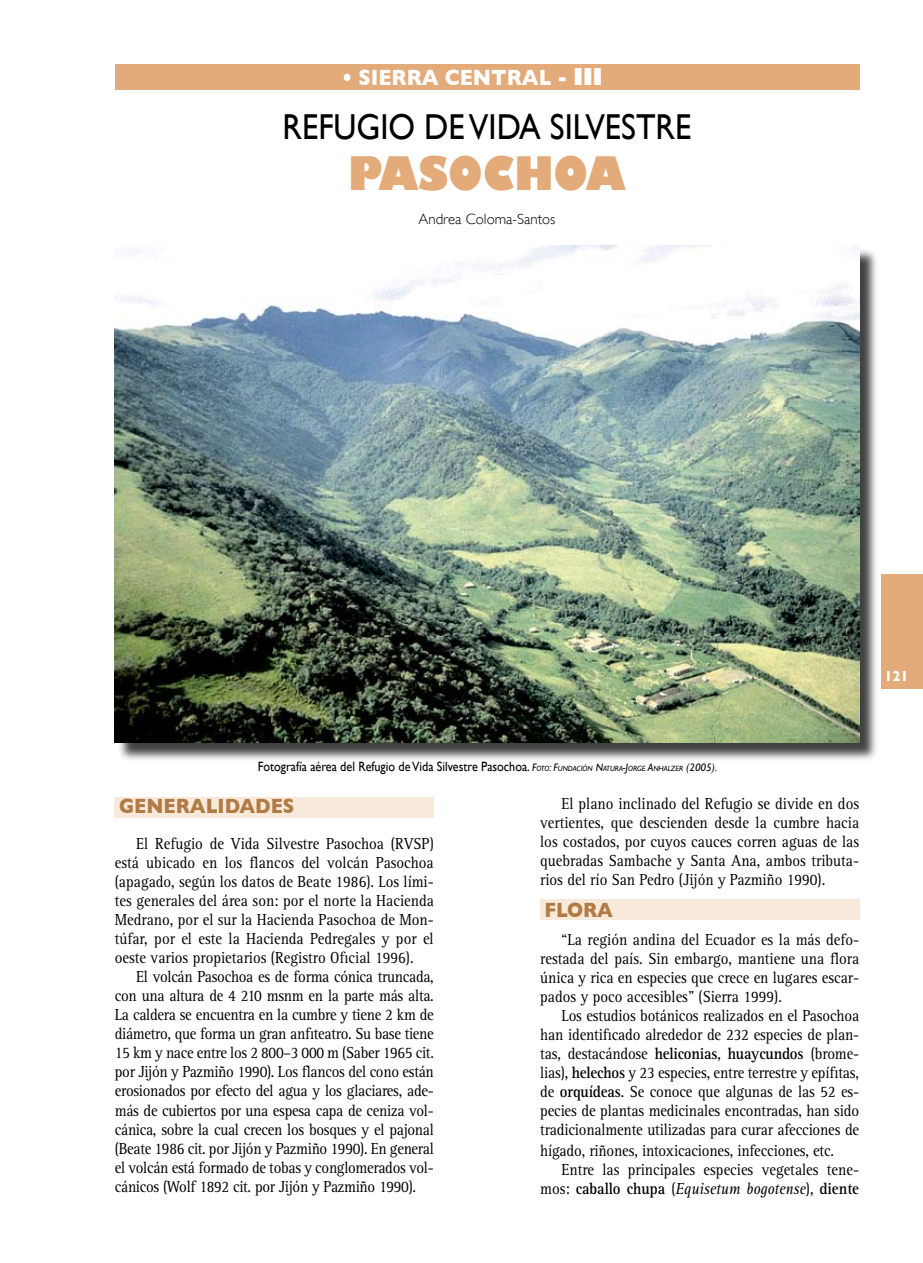
<style>
.page{position:relative;width:923px;height:1263px;background:#fff}
.page>*{position:absolute;margin:0;border:0;box-sizing:border-box;transform-origin:0 0}
.t1{font:800 45px "Gill Sans";color:#e3ab7a;scale:.9 1}
.t2{font:36px "Gill Sans";color:#000;scale:.9 1}
.t3{font:700 22.5px "Gill Sans";color:#fff;scale:.9 1}
.t4{font:700 21px "Gill Sans";color:#b07b44;scale:.9 1}
.t5{font:16.5px/19px "Rotis Serif";color:#000;text-align:justify;scale:.9 1}
.t6{font:700 16.5px "Rotis Serif";color:#000;scale:.9 1}
.t7{font:700 15px "Gill Sans";color:#fff;scale:.9 1}
.t8{font:300 14.85px "Gill Sans";color:#000}
.t9{font:13.5px "Gill Sans";color:#000;scale:.9 1}
.s1{font-weight:800}
.s2{font-style:italic;font-size:10.8px}
.s3{font-style:italic;font-size:7.5px}
.s4{font-weight:700}
.s5{font-weight:400}
.s6{font-weight:400;font-style:italic}
</style>
<div class="page">
<div style="left:881px;top:574px;width:42px;height:115px;background:#e3ab7a"></div>
<div style="left:540px;top:900px;width:319px;height:20px;background:#f8e9db"></div>
<div style="left:115px;top:797px;width:319px;height:20px;background:#f8e9db"></div>
<div style="left:116px;top:247px;width:763px;height:516px;background:#000;opacity:.75"></div>
<img style="left:115px;top:246px;width:744px;height:497px">
<div style="left:115px;top:64px;width:744px;height:25px;background:#e3ab7a"></div>
<h3 class="t3" style="left:342px;top:64px;width:34px">• SIERRA</h3>
<h3 class="t3" style="left:445px;top:64px;width:177px">CENTRAL - <span class="s1">III</span></h3>
<h2 class="t2" style="left:283px;top:106px;width:456px">refugio de vida silvestre</h2>
<h1 class="t1" style="left:348px;top:145px;width:310px">PASOCHOA</h1>
<p class="t8" style="left:418px;top:211px;width:139px">Andrea Coloma-Santos</p>
<p class="t7" style="left:884px;top:667px;width:28px">121</p>
<p class="t9" style="left:258px;top:758px;width:512px">Fotografía aérea del Refugio de Vida Silvestre Pasochoa. <span class="s2">F</span><span class="s3">OTO</span><span class="s2">: F</span><span class="s3">UNDACIÓN</span> <span class="s2">N</span><span class="s3">ATURA</span><span class="s2">-J</span><span class="s3">ORGE</span> <span class="s2">A</span><span class="s3">NHALZER</span> <span class="s2">(2005).</span></p>
<p class="t4" style="left:119px;top:794px;width:196px">GENERALIDADES</p>
<p class="t5" style="left:115px;top:834px;width:356px;text-indent:21px">El Refugio de Vida Silvestre Pasochoa (RVSP) está ubicado en los flancos del volcán Pasochoa (apagado, según los datos de Beate 1986). Los lími&shy;tes generales del área son: por el norte la Hacienda Medrano, por el sur la Hacienda Pasochoa de Mon&shy;túfar, por el este la Hacienda Pedregales y por el oeste varios propietarios (Registro Oficial 1996).</p>
<p class="t5" style="left:115px;top:968px;width:356px;text-indent:21px">El volcán Pasochoa es de forma cónica truncada, con una altura de 4 210 msnm en la parte más alta.<br>La caldera se encuentra en la cumbre y tiene 2 km de diámetro, que forma un gran anfiteatro. Su base tiene 15 km y nace entre los 2 800–3 000 m (Saber 1965 cit. por Jijón y Pazmiño 1990). Los flancos del cono están erosionados por efecto del agua y los glaciares, ade&shy;más de cubiertos por una espesa capa de ceniza vol&shy;cánica, sobre la cual crecen los bosques y el pajonal (Beate 1986 cit. por Jijón y Pazmiño 1990). En general el volcán está formado de tobas y conglomerados vol&shy;cánicos (Wolf 1892 cit. por Jijón y Pazmiño 1990).</p>
<p class="t5" style="left:540px;top:794px;width:356px;text-indent:21px">El plano inclinado del Refugio se divide en dos vertientes, que descienden desde la cumbre hacia los costados, por cuyos cauces corren aguas de las quebradas Sambache y Santa Ana, ambos tributa&shy;rios del río San Pedro (Jijón y Pazmiño 1990).</p>
<p class="t4" style="left:544px;top:897px;width:78px">FLORA</p>
<p class="t5" style="left:540px;top:930px;width:356px;text-indent:21px">“La región andina del Ecuador es la más defo&shy;restada del país. Sin embargo, mantiene una flora única y rica en especies que crece en lugares escar&shy;pados y poco accesibles” (Sierra 1999).</p>
<p class="t5" style="left:540px;top:1006px;width:356px;text-indent:21px">Los estudios botánicos realizados en el Pasochoa han identificado alrededor de 232 especies de plan&shy;tas, destacándose <span class="s4">heliconias</span>, <span class="s4">huaycundos</span> (brome&shy;lias), <span class="s4">helechos</span> y 23 especies, entre terrestre y epífitas, de <span class="s4">orquídeas</span>. Se conoce que algunas de las 52 es&shy;pecies de plantas medicinales encontradas, han sido tradicionalmente utilizadas para curar afecciones de</p>
<p class="t5" style="left:540px;top:1142px;width:328px">hígado, riñones, intoxicaciones, infecciones, etc.</p>
<p class="t5" style="left:561px;top:1161px;width:332px">Entre las principales especies vegetales tene-</p>
<p class="t6" style="left:540px;top:1179px;width:356px"><span class="s5">mos:</span> caballo chupa <span class="s5">(</span><span class="s6">Equisetum bogotense</span><span class="s5">),</span> diente</p>
</div>
